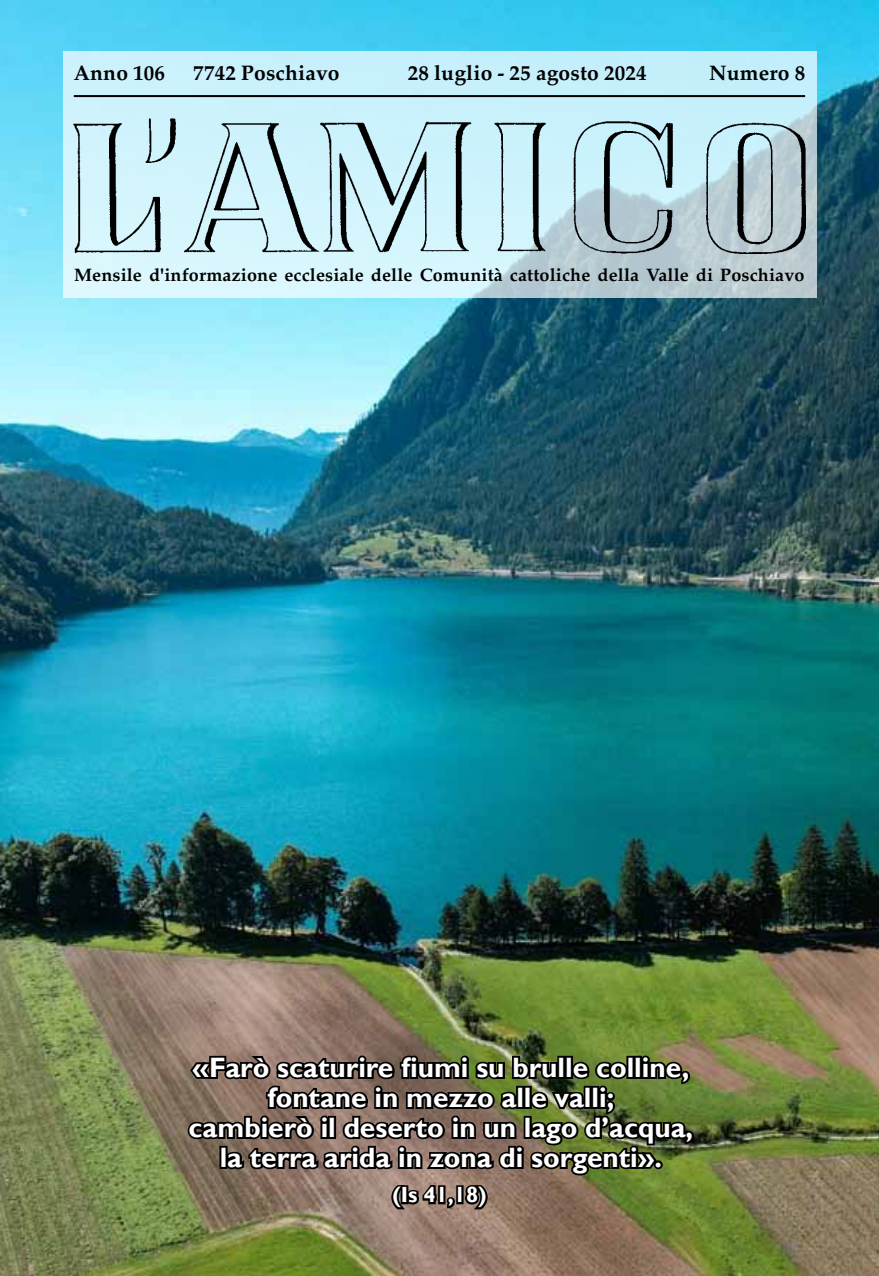
<style>
.page{position:relative;width:879px;height:1276px;background:#fff}
.page>*{position:absolute;margin:0;border:0;box-sizing:border-box;transform-origin:0 0}
.t1{font:700 28px/30px "Gill Sans";color:#fff;text-align:center}
.t2{font:700 22px "Gill Sans";color:#fff}
.t3{font:700 21px "Palatino";letter-spacing:.01em;color:#000}
.t4{font:700 18px "Palatino";letter-spacing:.01em;color:#000}
</style>
<div class="page">
<img style="left:0;top:0;width:879px;height:1276px">
<svg style="left:63px;top:51px;width:753px;height:246px;background:#c8eaf3"></svg>
<svg style="left:185px;top:1052px;width:511px;height:161px;background:#534d38"></svg>
<hr style="left:74px;top:95px;width:731px;height:2px;background:#000">
<img style="left:74px;top:119px;width:731px;height:134px">
<p class="t3" style="left:74px;top:55px;width:93px">Anno 106</p>
<p class="t3" style="left:193px;top:55px;width:148px">7742 Poschiavo</p>
<p class="t3" style="left:408px;top:55px;width:240px">28 luglio - 25 agosto 2024</p>
<p class="t3" style="left:709px;top:55px;width:98px">Numero 8</p>
<p class="t4" style="left:74px;top:260px;width:732px">Mensile d'informazione ecclesiale delle Comunità cattoliche della Valle di Poschiavo</p>
<p class="t1" style="left:189px;top:1053px;width:506px">«Farò scaturire fiumi su brulle colline, fontane in mezzo alle valli;<br>cambierò il deserto in un lago d’acqua, la terra arida in zona di sorgenti».</p>
<p class="t2" style="left:392px;top:1181px;width:96px">(Is 41,18)</p>
</div>
